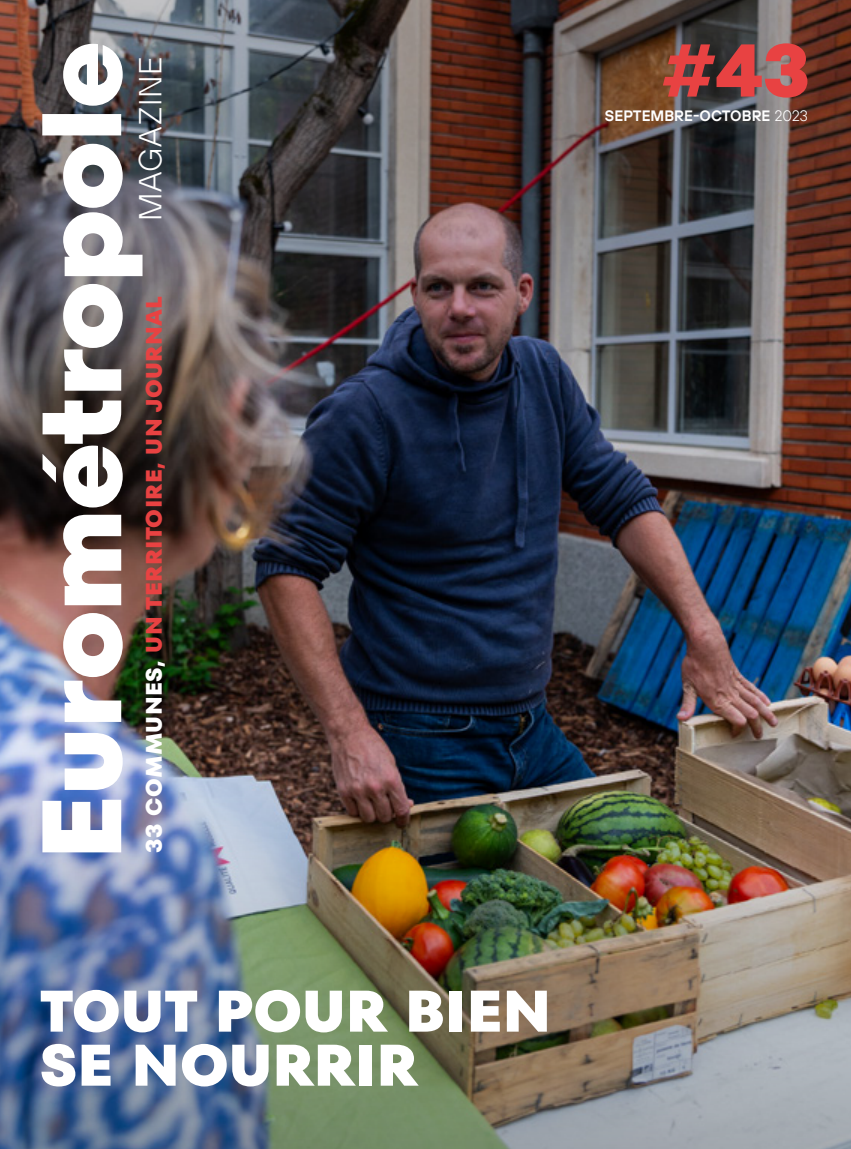
<style>
.page{position:relative;width:851px;height:1149px;background:#fff}
.page>*{position:absolute;margin:0;border:0;box-sizing:border-box;transform-origin:0 0}
.t1{font:800 74.4px "TT Fors";color:#e84242}
.t2{font:800 58.5px/54px "TT Fors";letter-spacing:-.005em;color:#fff}
.t3{font:300 31.8px "TT Hoves";letter-spacing:.025em;color:#fff}
.t4{font:800 22.35px "TT Fors";letter-spacing:.02em;color:#e84242}
.t5{font:600 15px "TT Hoves";color:#fff}
.s1{color:#fff}
.s2{font-weight:300}
</style>
<div class="page">
<img style="left:0;top:434px;width:850px;height:272px">
<img style="left:0;top:706px;width:850px;height:442px">
<img style="left:0;top:0;width:850px;height:434px">
<img style="left:42px;top:41px;width:100px;height:748px">
<svg style="left:42px;top:799px;width:79px;height:53px"></svg>
<h3 class="t3" style="left:130px;top:221px;width:166px;rotate:-90deg">MAGAZINE</h3>
<p class="t4" style="left:140px;top:852px;width:558px;rotate:-90deg"><span class="s1">33 COMMUNES,</span> UN TERRITOIRE, UN JOURNAL</p>
<h2 class="t2" style="left:40px;top:983px;width:513px">TOUT POUR BIEN<br>SE NOURRIR</h2>
<h1 class="t1" style="left:662px;top:24px;width:149px">#43</h1>
<p class="t5" style="left:605px;top:106px;width:205px">SEPTEMBRE-OCTOBRE <span class="s2">2023</span></p>
</div>
